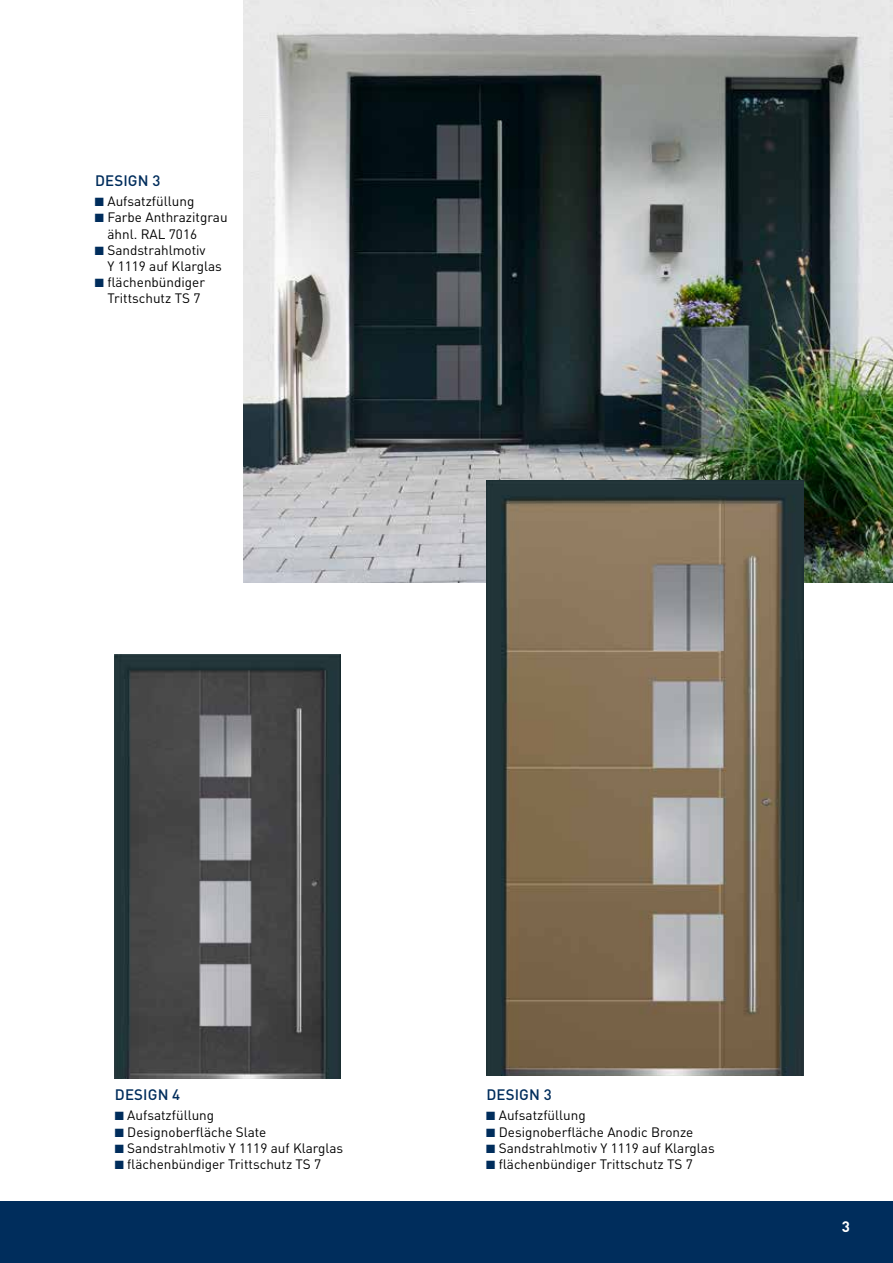
<style>
.page{position:relative;width:893px;height:1263px;background:#fff}
.page>*{position:absolute;margin:0;border:0;box-sizing:border-box;transform-origin:0 0}
.t1{font:500 15px "DIN Pro";letter-spacing:.01em;color:#002d5c}
.t2{font:700 15px "DIN Pro";color:#fff}
.t3{font:13.5px/16.2px "DIN Pro";color:#000}
.s1{color:#002d5c}
</style>
<div class="page">
<div style="left:0;top:1201px;width:893px;height:62px;background:#002d5c"></div>
<img style="left:244px;top:0;width:649px;height:583px">
<img style="left:115px;top:655px;width:225px;height:423px">
<img style="left:486px;top:480px;width:317px;height:596px">
<p class="t1" style="left:95px;top:170px;width:67px">DESIGN 3</p>
<p class="t3" style="left:95px;top:193px;width:101px"><span class="s1">■</span> Aufsatzfüllung</p>
<p class="t3" style="left:107px;top:209px;width:122px;text-indent:-12px"><span class="s1">■</span> Farbe Anthrazitgrau ähnl. RAL 7016</p>
<p class="t3" style="left:107px;top:241px;width:116px;text-indent:-12px"><span class="s1">■</span> Sandstrahlmotiv<br>Y 1119 auf Klarglas</p>
<p class="t3" style="left:95px;top:274px;width:112px;text-align:center"><span class="s1">■</span> flächenbündiger<br>Trittschutz TS 7</p>
<p class="t1" style="left:115px;top:1084px;width:67px">DESIGN 4</p>
<p class="t3" style="left:115px;top:1107px;width:101px"><span class="s1">■</span> Aufsatzfüllung</p>
<p class="t3" style="left:115px;top:1123px;width:153px"><span class="s1">■</span> Designoberfläche Slate</p>
<p class="t3" style="left:115px;top:1139px;width:230px"><span class="s1">■</span> Sandstrahlmotiv Y 1119 auf Klarglas</p>
<p class="t3" style="left:115px;top:1155px;width:208px"><span class="s1">■</span> flächenbündiger Trittschutz TS 7</p>
<p class="t1" style="left:486px;top:1084px;width:67px">DESIGN 3</p>
<p class="t3" style="left:486px;top:1107px;width:101px"><span class="s1">■</span> Aufsatzfüllung</p>
<p class="t3" style="left:486px;top:1123px;width:209px"><span class="s1">■</span> Designoberfläche Anodic Bronze</p>
<p class="t3" style="left:486px;top:1139px;width:230px"><span class="s1">■</span> Sandstrahlmotiv Y 1119 auf Klarglas</p>
<p class="t3" style="left:486px;top:1155px;width:208px"><span class="s1">■</span> flächenbündiger Trittschutz TS 7</p>
<p class="t2" style="left:842px;top:1216px;width:10px">3</p>
</div>
